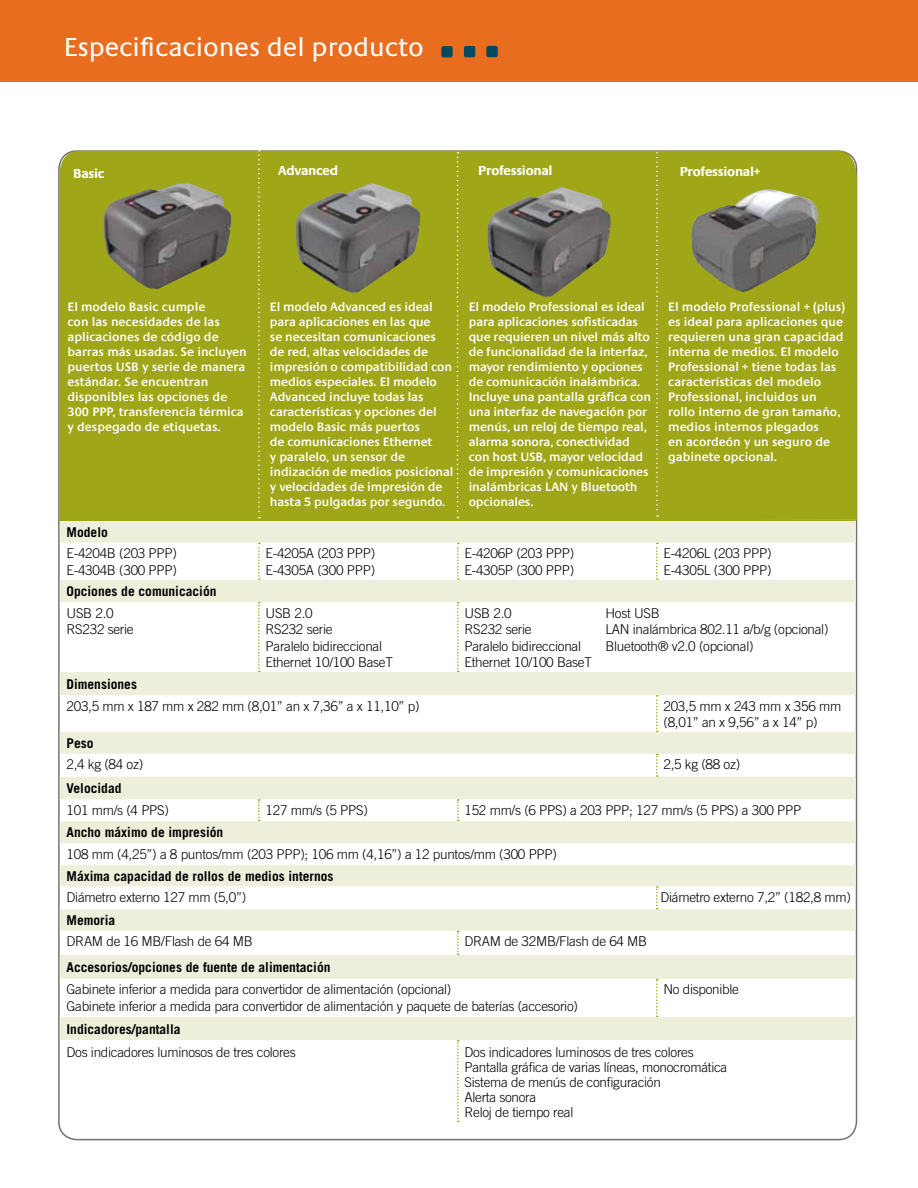
<style>
.page{position:relative;width:918px;height:1188px;background:#fff}
.page>*{position:absolute;margin:0;border:0;box-sizing:border-box;transform-origin:0 0}
.t1{font:27px "Praxis";color:#fff}
.t2{font:300 13.5px/16.5px "Trade Gothic";letter-spacing:-.02em;color:#000}
.t3{font:700 13.5px "Trade Gothic";color:#000}
.t4{font:700 13.5px "Praxis";letter-spacing:-.02em;color:#fff}
.t5{font:600 12.75px/15px "Praxis";letter-spacing:-.01em;color:#fff}
</style>
<div class="page">
<div style="left:0;top:0;width:918px;height:81px;background:#e86d1f"></div>
<svg style="left:441px;top:46px;width:12px;height:11px"></svg>
<svg style="left:464px;top:46px;width:11px;height:11px"></svg>
<svg style="left:486px;top:46px;width:12px;height:11px"></svg>
<div style="left:58px;top:150px;width:799px;height:371px;background:#9fa617"></div>
<svg style="left:258px;top:150px;width:2px;height:368px"></svg>
<hr style="left:60px;top:520px;width:796px;height:1px;background:#9fa617">
<svg style="left:457px;top:152px;width:1px;height:366px"></svg>
<svg style="left:656px;top:150px;width:2px;height:367px"></svg>
<img style="left:691px;top:189px;width:128px;height:103px">
<img style="left:102px;top:183px;width:130px;height:107px">
<img style="left:295px;top:183px;width:125px;height:110px">
<img style="left:487px;top:187px;width:124px;height:111px">
<svg style="left:60px;top:521px;width:796px;height:519px"></svg>
<svg style="left:457px;top:799px;width:2px;height:22px"></svg>
<svg style="left:258px;top:602px;width:2px;height:70px"></svg>
<svg style="left:258px;top:543px;width:2px;height:37px"></svg>
<svg style="left:457px;top:543px;width:2px;height:37px"></svg>
<svg style="left:656px;top:543px;width:2px;height:37px"></svg>
<svg style="left:258px;top:799px;width:2px;height:22px"></svg>
<svg style="left:656px;top:695px;width:2px;height:37px"></svg>
<svg style="left:656px;top:754px;width:2px;height:23px"></svg>
<svg style="left:656px;top:886px;width:2px;height:23px"></svg>
<svg style="left:457px;top:931px;width:2px;height:24px"></svg>
<svg style="left:656px;top:979px;width:2px;height:38px"></svg>
<svg style="left:457px;top:1040px;width:2px;height:82px"></svg>
<svg style="left:457px;top:602px;width:2px;height:70px"></svg>
<h1 class="t1" style="left:64px;top:33px;width:361px">Especificaciones del producto</h1>
<p class="t4" style="left:73px;top:166px;width:33px">Basic</p>
<p class="t4" style="left:278px;top:164px;width:61px">Advanced</p>
<p class="t4" style="left:478px;top:163px;width:76px">Professional</p>
<p class="t4" style="left:680px;top:164px;width:82px">Professional+</p>
<p class="t5" style="left:68px;top:299px;width:181px">El modelo Basic cumple<br>con las necesidades de las aplicaciones de código de barras más usadas. Se incluyen puertos USB y serie de manera estándar. Se encuentran disponibles las opciones de<br>300 PPP, transferencia térmica y despegado de etiquetas.</p>
<p class="t5" style="left:270px;top:299px;width:185px">El modelo Advanced es ideal para aplicaciones en las que<br>se necesitan comunicaciones de red, altas velocidades de impresión o compatibilidad con medios especiales. El modelo<br>Advanced incluye todas las características y opciones del modelo Basic más puertos<br>de comunicaciones Ethernet<br>y paralelo, un sensor de indización de medios posicional y velocidades de impresión de hasta 5 pulgadas por segundo.</p>
<p class="t5" style="left:469px;top:299px;width:184px">El modelo Professional es ideal para aplicaciones sofisticadas que requieren un nivel más alto de funcionalidad de la interfaz, mayor rendimiento y opciones de comunicación inalámbrica.<br>Incluye una pantalla gráfica con una interfaz de navegación por menús, un reloj de tiempo real, alarma sonora, conectividad con host USB, mayor velocidad de impresión y comunicaciones inalámbricas LAN y Bluetooth opcionales.</p>
<p class="t5" style="left:668px;top:299px;width:178px">El modelo Professional + (plus) es ideal para aplicaciones que requieren una gran capacidad interna de medios. El modelo<br>Professional + tiene todas las características del modelo<br>Professional, incluidos un rollo interno de gran tamaño, medios internos plegados<br>en acordeón y un seguro de gabinete opcional.</p>
<p class="t3" style="left:67px;top:524px;width:43px">Modelo</p>
<p class="t2" style="left:67px;top:545px;width:112px">E-4204B (203 PPP)<br>E-4304B (300 PPP)</p>
<p class="t2" style="left:266px;top:545px;width:111px">E-4205A (203 PPP)<br>E-4305A (300 PPP)</p>
<p class="t2" style="left:465px;top:545px;width:111px">E-4206P (203 PPP)<br>E-4305P (300 PPP)</p>
<p class="t2" style="left:664px;top:545px;width:110px">E-4206L (203 PPP)<br>E-4305L (300 PPP)</p>
<p class="t3" style="left:67px;top:583px;width:152px">Opciones de comunicación</p>
<p class="t2" style="left:67px;top:604px;width:69px">USB 2.0<br>RS232 serie</p>
<p class="t2" style="left:266px;top:604px;width:129px">USB 2.0<br>RS232 serie<br>Paralelo bidireccional<br>Ethernet 10/100 BaseT</p>
<p class="t2" style="left:465px;top:604px;width:49px">USB 2.0</p>
<p class="t2" style="left:606px;top:604px;width:56px">Host USB</p>
<p class="t2" style="left:465px;top:621px;width:69px">RS232 serie</p>
<p class="t2" style="left:606px;top:621px;width:225px">LAN inalámbrica 802.11 a/b/g (opcional)</p>
<p class="t2" style="left:465px;top:637px;width:118px">Paralelo bidireccional</p>
<p class="t2" style="left:606px;top:637px;width:150px">Bluetooth® v2.0 (opcional)</p>
<p class="t2" style="left:465px;top:654px;width:129px">Ethernet 10/100 BaseT</p>
<p class="t3" style="left:67px;top:676px;width:72px">Dimensiones</p>
<p class="t2" style="left:67px;top:697px;width:354px">203,5 mm x 187 mm x 282 mm (8,01” an x 7,36” a x 11,10” p)</p>
<p class="t2" style="left:664px;top:697px;width:179px">203,5 mm x 243 mm x 356 mm (8,01” an x 9,56” a x 14” p)</p>
<p class="t3" style="left:67px;top:735px;width:28px">Peso</p>
<p class="t2" style="left:67px;top:756px;width:78px">2,4 kg (84 oz)</p>
<p class="t2" style="left:664px;top:756px;width:78px">2,5 kg (88 oz)</p>
<p class="t3" style="left:67px;top:780px;width:57px">Velocidad</p>
<p class="t2" style="left:67px;top:802px;width:104px">101 mm/s (4 PPS)</p>
<p class="t2" style="left:266px;top:802px;width:104px">127 mm/s (5 PPS)</p>
<p class="t2" style="left:465px;top:802px;width:338px">152 mm/s (6 PPS) a 203 PPP; 127 mm/s (5 PPS) a 300 PPP</p>
<p class="t3" style="left:67px;top:824px;width:158px">Ancho máximo de impresión</p>
<p class="t2" style="left:67px;top:846px;width:492px">108 mm (4,25”) a 8 puntos/mm (203 PPP); 106 mm (4,16”) a 12 puntos/mm (300 PPP)</p>
<p class="t3" style="left:67px;top:868px;width:269px">Máxima capacidad de rollos de medios internos</p>
<p class="t2" style="left:67px;top:889px;width:181px">Diámetro externo 127 mm (5,0”)</p>
<p class="t2" style="left:660px;top:889px;width:192px">Diámetro externo 7,2” (182,8 mm)</p>
<p class="t3" style="left:67px;top:912px;width:50px">Memoria</p>
<p class="t2" style="left:67px;top:933px;width:188px">DRAM de 16 MB/Flash de 64 MB</p>
<p class="t2" style="left:465px;top:933px;width:184px">DRAM de 32MB/Flash de 64 MB</p>
<p class="t3" style="left:67px;top:959px;width:266px">Accesorios/opciones de fuente de alimentación</p>
<p class="t2" style="left:67px;top:981px;width:513px">Gabinete inferior a medida para convertidor de alimentación (opcional)<br>Gabinete inferior a medida para convertidor de alimentación y paquete de baterías (accesorio)</p>
<p class="t2" style="left:663px;top:981px;width:77px">No disponible</p>
<p class="t3" style="left:67px;top:1021px;width:116px">Indicadores/pantalla</p>
<p class="t2" style="left:67px;top:1043px;width:231px">Dos indicadores luminosos de tres colores</p>
<p class="t2" style="left:465px;top:1044px;width:264px;line-height:15px">Dos indicadores luminosos de tres colores<br>Pantalla gráfica de varias líneas, monocromática<br>Sistema de menús de configuración<br>Alerta sonora<br>Reloj de tiempo real</p>
</div>
